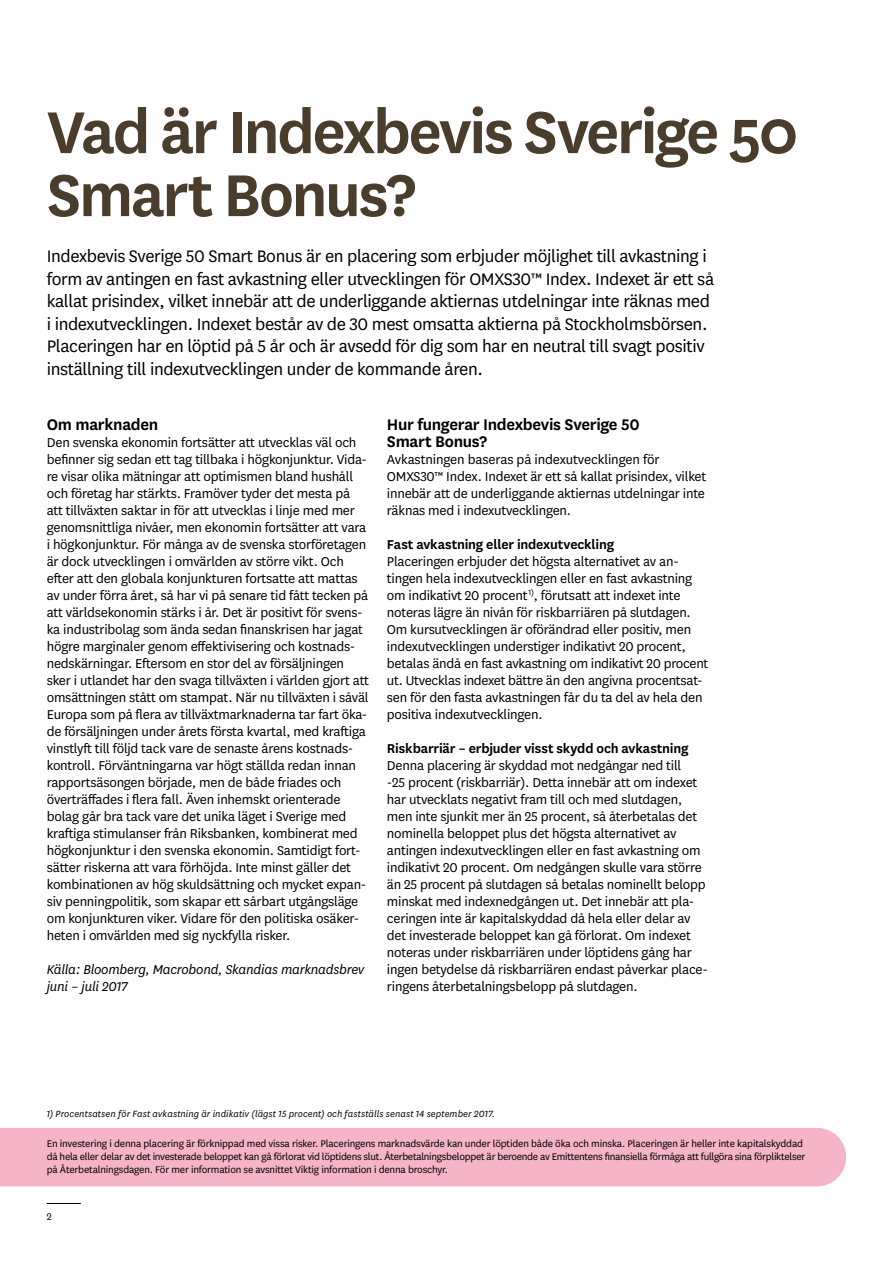
<style>
.page{position:relative;width:893px;height:1263px;background:#fff}
.page>*{position:absolute;margin:0;border:0;box-sizing:border-box;transform-origin:0 0}
.t1{font:600 69px/63px "Skandia Sans";letter-spacing:-.04em;color:#4a3d2b}
.t2{font:19.5px/22.5px "Skandia Sans";letter-spacing:-.02em;color:#000}
.t3{font:600 18px/17px "Skandia Sans";letter-spacing:-.02em;color:#000}
.t4{font:15px/17px "Skandia Sans";letter-spacing:-.015em;color:#000}
.t5{font:600 15px "Skandia Sans";letter-spacing:-.01em;color:#000}
.t6{font:italic 15px/17px "Skandia Sans";letter-spacing:-.015em;color:#000}
.t7{font:11.25px/12.9px "Skandia Sans";letter-spacing:-.015em;color:#000}
.t8{font:italic 10.5px "Skandia Sans";letter-spacing:.01em;color:#000}
</style>
<div class="page">
<hr style="left:47px;top:1203px;width:34px;height:1px;background:#000">
<div style="left:0;top:1128px;width:846px;height:58px;background:#f6b4c9"></div>
<h1 class="t1" style="left:47px;top:96px;width:753px">Vad är Indexbevis Sverige 50<br>Smart Bonus?</h1>
<p class="t2" style="left:47px;top:244px;width:669px">Indexbevis Sverige 50 Smart Bonus är en placering som erbjuder möjlighet till avkastning i form av antingen en fast avkastning eller utvecklingen för OMXS30™ Index. Indexet är ett så kallat prisindex, vilket innebär att de underliggande aktiernas utdelningar inte räknas med i indexutvecklingen. Indexet består av de 30 mest omsatta aktierna på Stockholmsbörsen.<br>Placeringen har en löptid på 5 år och är avsedd för dig som har en neutral till svagt positiv inställning till indexutvecklingen under de kommande åren.</p>
<p class="t3" style="left:47px;top:415px;width:113px">Om marknaden</p>
<p class="t4" style="left:47px;top:433px;width:324px">Den svenska ekonomin fortsätter att utvecklas väl och befinner sig sedan ett tag tillbaka i högkonjunktur. Vida&shy;re visar olika mätningar att optimismen bland hushåll och företag har stärkts. Framöver tyder det mesta på att tillväxten saktar in för att utvecklas i linje med mer genomsnittliga nivåer, men ekonomin fortsätter att vara i högkonjunktur. För många av de svenska storföretagen är dock utvecklingen i omvärlden av större vikt. Och efter att den globala konjunkturen fortsatte att mattas av under förra året, så har vi på senare tid fått tecken på att världsekonomin stärks i år. Det är positivt för svens&shy;ka industribolag som ända sedan finanskrisen har jagat högre marginaler genom effektivisering och kostnads&shy;nedskärningar. Eftersom en stor del av försäljningen sker i utlandet har den svaga tillväxten i världen gjort att omsättningen stått om stampat. När nu tillväxten i såväl Europa som på flera av tillväxtmarknaderna tar fart öka&shy;de försäljningen under årets första kvartal, med kraftiga vinstlyft till följd tack vare de senaste årens kostnads&shy;kontroll. Förväntningarna var högt ställda redan innan rapportsäsongen började, men de både friades och överträffades i flera fall. Även inhemskt orienterade bolag går bra tack vare det unika läget i Sverige med kraftiga stimulanser från Riksbanken, kombinerat med högkonjunktur i den svenska ekonomin. Samtidigt fort&shy;sätter riskerna att vara förhöjda. Inte minst gäller det kombinationen av hög skuldsättning och mycket expan&shy;siv penningpolitik, som skapar ett sårbart utgångsläge om konjunkturen viker. Vidare för den politiska osäker&shy;heten i omvärlden med sig nyckfylla risker.</p>
<p class="t6" style="left:47px;top:961px;width:319px">Källa: Bloomberg, Macrobond, Skandias marknadsbrev juni – juli 2017</p>
<p class="t3" style="left:387px;top:415px;width:254px">Hur fungerar Indexbevis Sverige 50<br>Smart Bonus?</p>
<p class="t4" style="left:387px;top:450px;width:321px">Avkastningen baseras på indexutvecklingen för OMXS30™ Index. Indexet är ett så kallat prisindex, vilket innebär att de underliggande aktiernas utdelningar inte räknas med i indexutvecklingen.</p>
<p class="t5" style="left:387px;top:534px;width:229px">Fast avkastning eller indexutveckling</p>
<p class="t4" style="left:387px;top:552px;width:323px">Placeringen erbjuder det högsta alternativet av an&shy;tingen hela indexutvecklingen eller en fast avkastning om indikativt 20 procent <sup>1)</sup>, förutsatt att indexet inte noteras lägre än nivån för riskbarriären på slutdagen.<br>Om kursutvecklingen är oförändrad eller positiv, men indexutvecklingen understiger indikativt 20 procent, betalas ändå en fast avkastning om indikativt 20 procent ut. Utvecklas indexet bättre än den angivna procentsat&shy;sen för den fasta avkastningen får du ta del av hela den positiva indexutvecklingen.</p>
<p class="t5" style="left:387px;top:738px;width:303px">Riskbarriär – erbjuder visst skydd och avkastning</p>
<p class="t4" style="left:387px;top:756px;width:323px">Denna placering är skyddad mot nedgångar ned till<br>-25 procent (riskbarriär). Detta innebär att om indexet har utvecklats negativt fram till och med slutdagen, men inte sjunkit mer än 25 procent, så återbetalas det nominella beloppet plus det högsta alternativet av antingen indexutvecklingen eller en fast avkastning om indikativt 20 procent. Om nedgången skulle vara större än 25 procent på slutdagen så betalas nominellt belopp minskat med indexnedgången ut. Det innebär att pla&shy;ceringen inte är kapitalskyddad då hela eller delar av det investerade beloppet kan gå förlorat. Om indexet noteras under riskbarriären under löptidens gång har ingen betydelse då riskbarriären endast påverkar place&shy;ringens återbetalningsbelopp på slutdagen.</p>
<p class="t8" style="left:47px;top:1107px;width:450px">1) Procentsatsen för Fast avkastning är indikativ (lägst 15 procent) och fastställs senast 14 september 2017.</p>
<p class="t7" style="left:47px;top:1137px;width:760px">En investering i denna placering är förknippad med vissa risker. Placeringens marknadsvärde kan under löptiden både öka och minska. Placeringen är heller inte kapitalskyddad då hela eller delar av det investerade beloppet kan gå förlorat vid löptidens slut. Återbetalningsbeloppet är beroende av Emittentens finansiella förmåga att fullgöra sina förpliktelser på Återbetalningsdagen. För mer information se avsnittet Viktig information i denna broschyr.</p>
<p class="t7" style="left:47px;top:1210px;width:6px">2</p>
</div>
